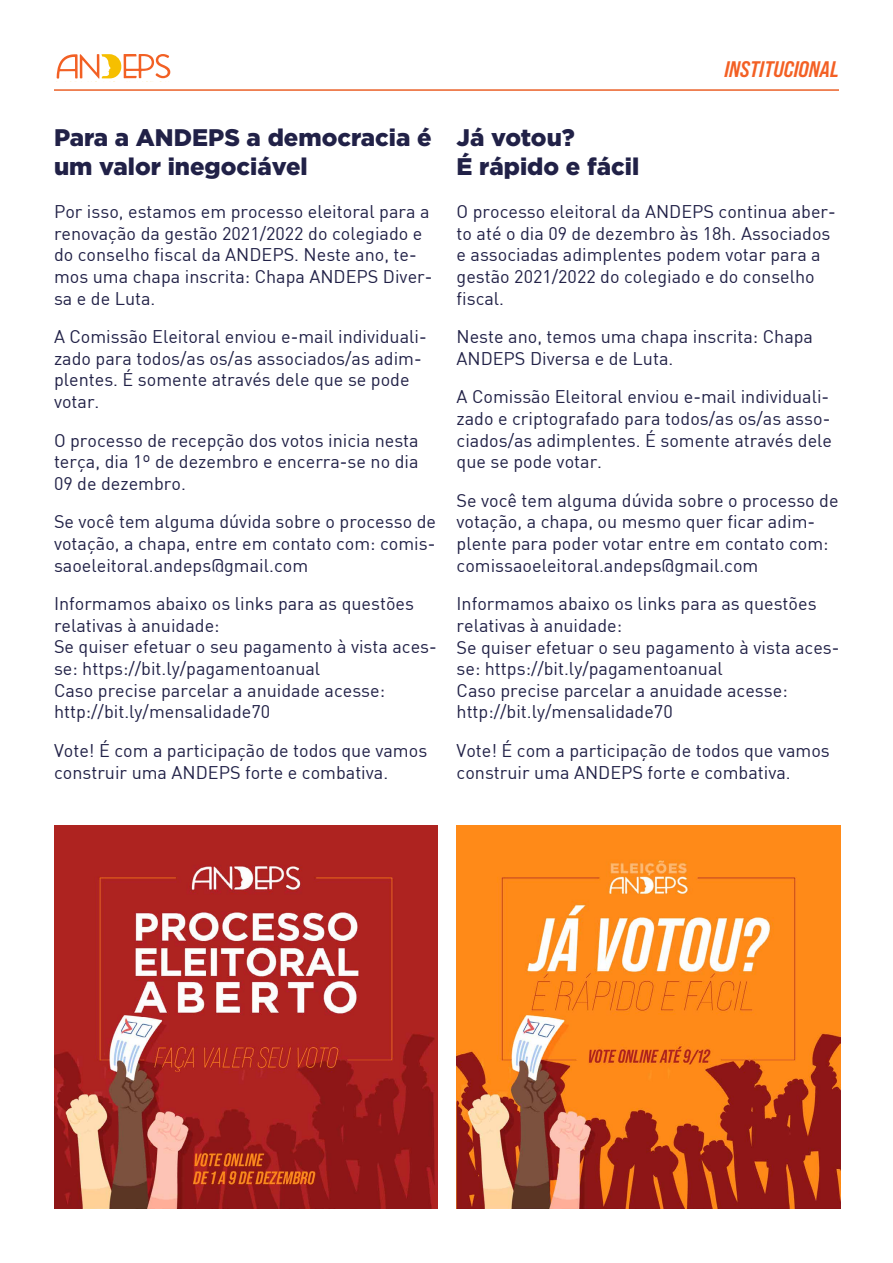
<style>
.page{position:relative;width:893px;height:1263px;background:#fff}
.page>*{position:absolute;margin:0;border:0;box-sizing:border-box;transform-origin:0 0}
.t1{font:900 24px/28.8px "Gotham";color:#212147}
.t2{font:22.5px "Bebas Neue Pro Sm E Bd It";color:#f36024}
.t3{font:18px/21.6px "DIN";color:#212147}
</style>
<div class="page">
<svg style="left:57px;top:54px;width:113px;height:25px"></svg>
<hr style="left:54px;top:89px;width:785px;height:2px;background:#eb6027">
<img style="left:54px;top:825px;width:383px;height:384px">
<img style="left:457px;top:825px;width:383px;height:384px">
<p class="t2" style="left:724px;top:55px;width:116px">INSTITUCIONAL</p>
<h1 class="t1" style="left:54px;top:122px;width:379px">Para a ANDEPS a democracia é um valor inegociável</h1>
<h1 class="t1" style="left:457px;top:122px;width:184px">Já votou?<br>É rápido e fácil</h1>
<p class="t3" style="left:54px;top:201px;width:380px">Por isso, estamos em processo eleitoral para a renovação da gestão 2021/2022 do colegiado e do conselho fiscal da ANDEPS. Neste ano, te&shy;mos uma chapa inscrita: Chapa ANDEPS Diver&shy;sa e de Luta.</p>
<p class="t3" style="left:54px;top:326px;width:374px">A Comissão Eleitoral enviou e-mail individuali&shy;zado para todos/as os/as associados/as adim&shy;plentes. É somente através dele que se pode votar.</p>
<p class="t3" style="left:54px;top:429px;width:366px;text-align:justify">O processo de recepção dos votos inicia nesta terça, dia 1º de dezembro e encerra-se no dia 09 de dezembro.</p>
<p class="t3" style="left:54px;top:511px;width:384px;text-align:justify">Se você tem alguma dúvida sobre o processo de votação, a chapa, entre em contato com: comis&shy;saoeleitoral.andeps@gmail.com</p>
<p class="t3" style="left:54px;top:593px;width:384px">Informamos abaixo os links para as questões relativas à anuidade:<br>Se quiser efetuar o seu pagamento à vista aces&shy;se: https://bit.ly/pagamentoanual<br>Caso precise parcelar a anuidade acesse: http://bit.ly/mensalidade70</p>
<p class="t3" style="left:54px;top:739px;width:375px">Vote! É com a participação de todos que vamos construir uma ANDEPS forte e combativa.</p>
<p class="t3" style="left:457px;top:201px;width:381px">O processo eleitoral da ANDEPS continua aber&shy;to até o dia 09 de dezembro às 18h. Associados e associadas adimplentes podem votar para a gestão 2021/2022 do colegiado e do conselho fiscal.</p>
<p class="t3" style="left:457px;top:326px;width:358px">Neste ano, temos uma chapa inscrita: Chapa<br>ANDEPS Diversa e de Luta.</p>
<p class="t3" style="left:457px;top:386px;width:377px">A Comissão Eleitoral enviou e-mail individuali&shy;zado e criptografado para todos/as os/as asso&shy;ciados/as adimplentes. É somente através dele que se pode votar.</p>
<p class="t3" style="left:457px;top:489px;width:384px">Se você tem alguma dúvida sobre o processo de votação, a chapa, ou mesmo quer ficar adim&shy;plente para poder votar entre em contato com: comissaoeleitoral.andeps@gmail.com</p>
<p class="t3" style="left:457px;top:593px;width:384px">Informamos abaixo os links para as questões relativas à anuidade:<br>Se quiser efetuar o seu pagamento à vista aces&shy;se: https://bit.ly/pagamentoanual<br>Caso precise parcelar a anuidade acesse: http://bit.ly/mensalidade70</p>
<p class="t3" style="left:457px;top:739px;width:375px">Vote! É com a participação de todos que vamos construir uma ANDEPS forte e combativa.</p>
</div>
